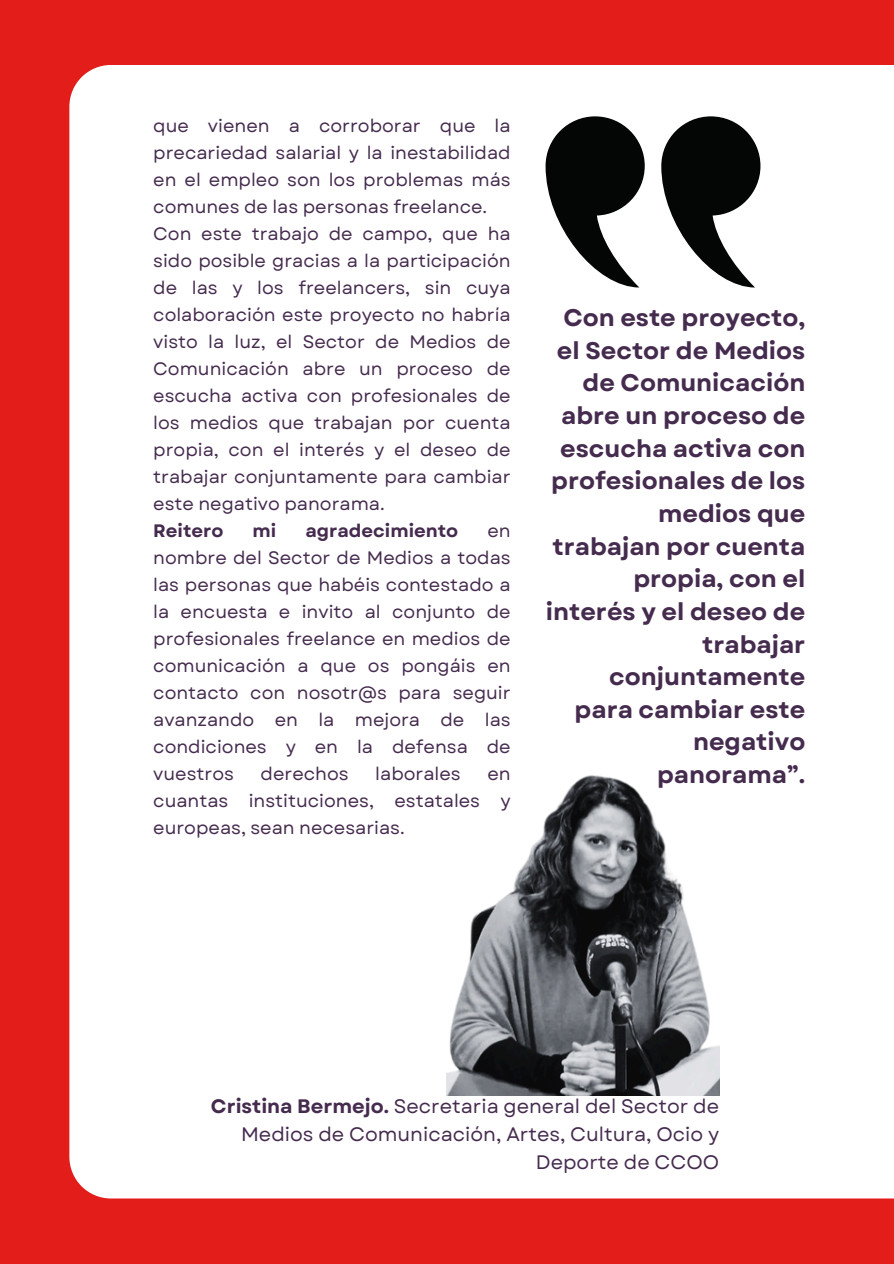
<style>
.page{position:relative;width:894px;height:1264px;background:#fff}
.page>*{position:absolute;margin:0;border:0;box-sizing:border-box;transform-origin:0 0}
.t1{font:700 24px/32.7px "Garet";color:#452b4e;text-align:right}
.t2{font:19.5px/28.2px "Garet";color:#452b4e;text-align:right}
.t3{font:18px/27px "Garet";color:#452b4e;text-align:justify}
.t4{font:700 18px "Garet";color:#452b4e}
.s1{font-weight:700}
</style>
<div class="page">
<div style="left:0;top:0;width:893px;height:1263px;background:#e31d1a"></div>
<div style="left:69px;top:65px;width:824px;height:1133px;background:#fff"></div>
<img style="left:446px;top:765px;width:273px;height:330px">
<svg style="left:661px;top:116px;width:99px;height:171px;background:#666868"></svg>
<svg style="left:545px;top:116px;width:99px;height:171px;background:#666868"></svg>
<p class="t3" style="left:153px;top:112px;width:359px;text-align:left">que vienen a corroborar que la precariedad salarial y la inestabilidad en el empleo son los problemas más comunes de las personas freelance.<br>Con este trabajo de campo, que ha sido posible gracias a la participación de las y los freelancers, sin cuya colaboración este proyecto no habría visto la luz, el Sector de Medios de Comunicación abre un proceso de escucha activa con profesionales de los medios que trabajan por cuenta propia, con el interés y el deseo de trabajar conjuntamente para cambiar este negativo panorama.</p>
<p class="t4" style="left:153px;top:517px;width:72px">Reitero</p>
<p class="t4" style="left:252px;top:517px;width:25px">mi</p>
<p class="t4" style="left:305px;top:517px;width:154px">agradecimiento</p>
<p class="t3" style="left:153px;top:517px;width:359px;text-indent:334px">en nombre del Sector de Medios a todas las personas que habéis contestado a la encuesta e invito al conjunto de profesionales freelance en medios de comunicación a que os pongáis en contacto con nosotr@s para seguir avanzando en la mejora de las condiciones y en la defensa de vuestros</p>
<p class="t3" style="left:260px;top:760px;width:90px">derechos</p>
<p class="t3" style="left:375px;top:760px;width:87px">laborales</p>
<p class="t3" style="left:153px;top:760px;width:359px;text-indent:334px">en cuantas instituciones, estatales y europeas, sean necesarias.</p>
<p class="t1" style="left:545px;top:301px;width:261px">Con este proyecto, el Sector de Medios de Comunicación abre un proceso de escucha activa con profesionales de los medios que trabajan por cuenta propia, con el interés y el deseo de trabajar conjuntamente para cambiar este negativo panorama”.</p>
<p class="t2" style="left:211px;top:1092px;width:509px"><span class="s1">Cristina Bermejo.</span> Secretaria general del Sector de<br>Medios de Comunicación, Artes, Cultura, Ocio y<br>Deporte de CCOO</p>
</div>
